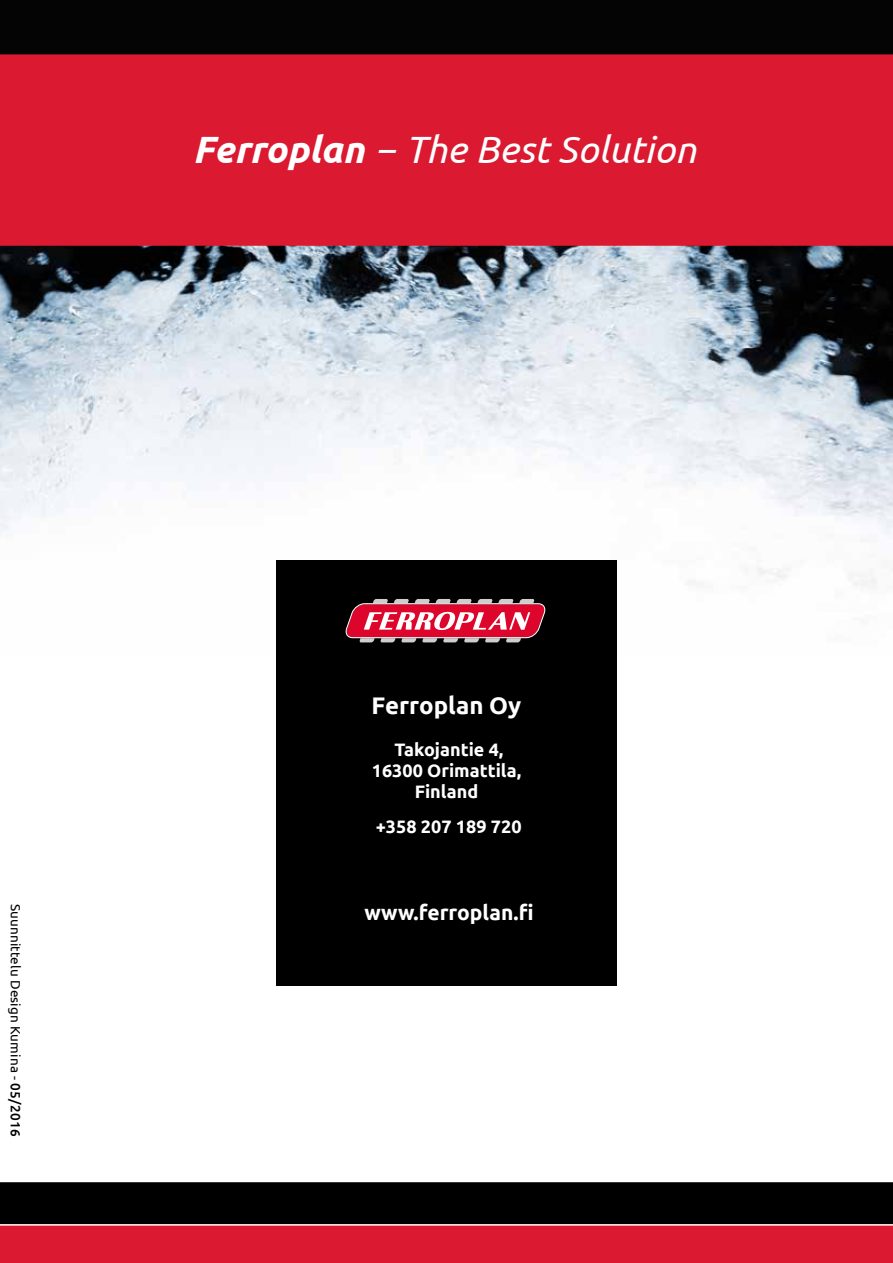
<style>
.page{position:relative;width:893px;height:1263px;background:#fff}
.page>*{position:absolute;margin:0;border:0;box-sizing:border-box;transform-origin:0 0}
.t1{font:italic 37.95px "Ubuntu";color:#fff}
.t2{font:700 24px "Ubuntu";color:#fff}
.t3{font:700 21px "Ubuntu";color:#fff}
.t4{font:700 18px/21px "Ubuntu";color:#fff;text-align:center}
.t5{font:13.5px "Ubuntu";letter-spacing:.01em;color:#000}
.s1{font-weight:700}
.s2{font-weight:500}
</style>
<div class="page">
<img style="left:0;top:0;width:893px;height:586px">
<svg style="left:0;top:1182px;width:893px;height:81px;background:#6a111c"></svg>
<div style="left:0;top:54px;width:893px;height:192px;background:#db1a32"></div>
<div style="left:276px;top:560px;width:341px;height:426px;background:#000"></div>
<svg style="left:345px;top:599px;width:201px;height:43px;background:#c44d62"></svg>
<h1 class="t1" style="left:193px;top:127px;width:505px"><span class="s1">Ferroplan</span> − The Best Solution</h1>
<p class="t5" style="left:24px;top:904px;width:235px;rotate:90deg">Suunnittelu Design Kumina - <span class="s2">05/2016</span></p>
<h2 class="t2" style="left:372px;top:691px;width:151px">Ferroplan Oy</h2>
<p class="t4" style="left:372px;top:739px;width:151px">Takojantie 4,<br>16300 Orimattila,<br>Finland</p>
<p class="t4" style="left:376px;top:816px;width:147px">+358 207 189 720</p>
<p class="t3" style="left:364px;top:900px;width:171px">www.ferroplan.fi</p>
</div>
